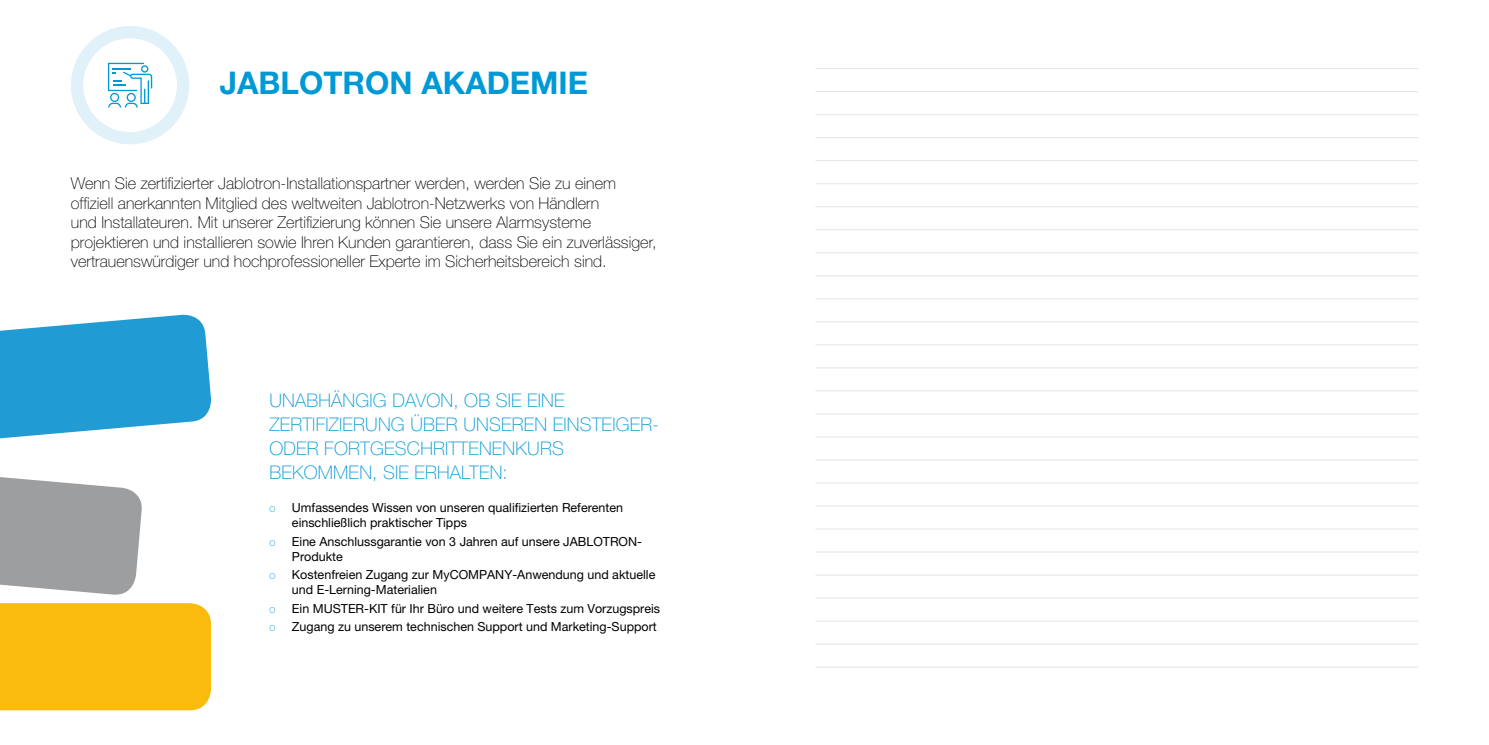
<style>
.page{position:relative;width:1489px;height:745px;background:#fff}
.page>*{position:absolute;margin:0;border:0;box-sizing:border-box;transform-origin:0 0}
.t1{font:700 31.25px "Helvetica Neue LT Pro";color:#0099d5}
.t2{font:100 18.75px/23.8px "Helvetica Neue LT Pro";letter-spacing:.01em;color:#0099d5}
.t3{font:100 16.25px/19.5px "Helvetica Neue LT Pro";color:#000}
.t4{font:12.5px/15px "Helvetica Neue LT Pro";color:#000}
.t5{font:100 11.25px "Helvetica Neue LT Pro";color:#0099d5}
</style>
<div class="page">
<div style="left:0;top:603px;width:211px;height:106px;background:#fabb0c"></div>
<svg style="left:0;top:477px;width:142px;height:118px;background:#a7a9aa"></svg>
<svg style="left:0;top:314px;width:211px;height:125px"></svg>
<div style="left:71px;top:26px;width:118px;height:118px;border:12px solid #d5ecf7;border-radius:50%"></div>
<div style="left:83px;top:38px;width:94px;height:94px;background:#fff;border-radius:50%"></div>
<svg style="left:108px;top:63px;width:44px;height:44px"></svg>
<hr style="left:815px;top:68px;width:602px;height:1px;background:#e3e4e4">
<hr style="left:815px;top:91px;width:602px;height:1px;background:#e3e4e4">
<hr style="left:815px;top:114px;width:602px;height:1px;background:#e3e4e4">
<hr style="left:815px;top:137px;width:602px;height:1px;background:#e3e4e4">
<hr style="left:815px;top:160px;width:602px;height:1px;background:#e3e4e4">
<hr style="left:815px;top:183px;width:602px;height:1px;background:#e3e4e4">
<hr style="left:815px;top:206px;width:602px;height:1px;background:#e3e4e4">
<hr style="left:815px;top:229px;width:602px;height:1px;background:#e3e4e4">
<hr style="left:815px;top:252px;width:602px;height:1px;background:#e3e4e4">
<hr style="left:815px;top:275px;width:602px;height:1px;background:#e3e4e4">
<hr style="left:815px;top:298px;width:602px;height:1px;background:#e3e4e4">
<hr style="left:815px;top:321px;width:602px;height:1px;background:#e3e4e4">
<hr style="left:815px;top:344px;width:602px;height:1px;background:#e3e4e4">
<hr style="left:815px;top:367px;width:602px;height:1px;background:#e3e4e4">
<hr style="left:815px;top:390px;width:602px;height:1px;background:#e3e4e4">
<hr style="left:815px;top:413px;width:602px;height:1px;background:#e3e4e4">
<hr style="left:815px;top:436px;width:602px;height:1px;background:#e3e4e4">
<hr style="left:815px;top:459px;width:602px;height:1px;background:#e3e4e4">
<hr style="left:815px;top:482px;width:602px;height:1px;background:#e3e4e4">
<hr style="left:815px;top:505px;width:602px;height:1px;background:#e3e4e4">
<hr style="left:815px;top:528px;width:602px;height:1px;background:#e3e4e4">
<hr style="left:815px;top:551px;width:602px;height:1px;background:#e3e4e4">
<hr style="left:815px;top:574px;width:602px;height:1px;background:#e3e4e4">
<hr style="left:815px;top:597px;width:602px;height:1px;background:#e3e4e4">
<hr style="left:815px;top:620px;width:602px;height:1px;background:#e3e4e4">
<hr style="left:815px;top:643px;width:602px;height:1px;background:#e3e4e4">
<hr style="left:815px;top:666px;width:602px;height:1px;background:#e3e4e4">
<h1 class="t1" style="left:220px;top:64px;width:370px">JABLOTRON AKADEMIE</h1>
<p class="t3" style="left:71px;top:173px;width:587px">Wenn Sie zertifizierter Jablotron-Installationspartner werden, werden Sie zu einem offiziell anerkannten Mitglied des weltweiten Jablotron-Netzwerks von Händlern<br>und Installateuren. Mit unserer Zertifizierung können Sie unsere Alarmsysteme projektieren und installieren sowie Ihren Kunden garantieren, dass Sie ein zuverlässiger, vertrauenswürdiger und hochprofessioneller Experte im Sicherheitsbereich sind.</p>
<p class="t2" style="left:269px;top:388px;width:391px">UNABHÄNGIG DAVON, OB SIE EINE<br>ZERTIFIZIERUNG ÜBER UNSEREN EINSTEIGER-<br>ODER FORTGESCHRITTENENKURS<br>BEKOMMEN, SIE ERHALTEN:</p>
<p class="t5" style="left:269px;top:501px;width:8px">o</p>
<p class="t4" style="left:292px;top:499px;width:333px">Umfassendes Wissen von unseren qualifizierten Referenten einschließlich praktischer Tipps</p>
<p class="t5" style="left:269px;top:534px;width:8px">o</p>
<p class="t4" style="left:292px;top:533px;width:351px">Eine Anschlussgarantie von 3 Jahren auf unsere JABLOTRON-<br>Produkte</p>
<p class="t5" style="left:269px;top:568px;width:8px">o</p>
<p class="t4" style="left:292px;top:566px;width:365px">Kostenfreien Zugang zur MyCOMPANY-Anwendung und aktuelle und E-Lerning-Materialien</p>
<p class="t5" style="left:269px;top:601px;width:8px">o</p>
<p class="t4" style="left:292px;top:600px;width:370px">Ein MUSTER-KIT für Ihr Büro und weitere Tests zum Vorzugspreis</p>
<p class="t5" style="left:269px;top:620px;width:8px">o</p>
<p class="t4" style="left:292px;top:619px;width:366px">Zugang zu unserem technischen Support und Marketing-Support</p>
</div>
